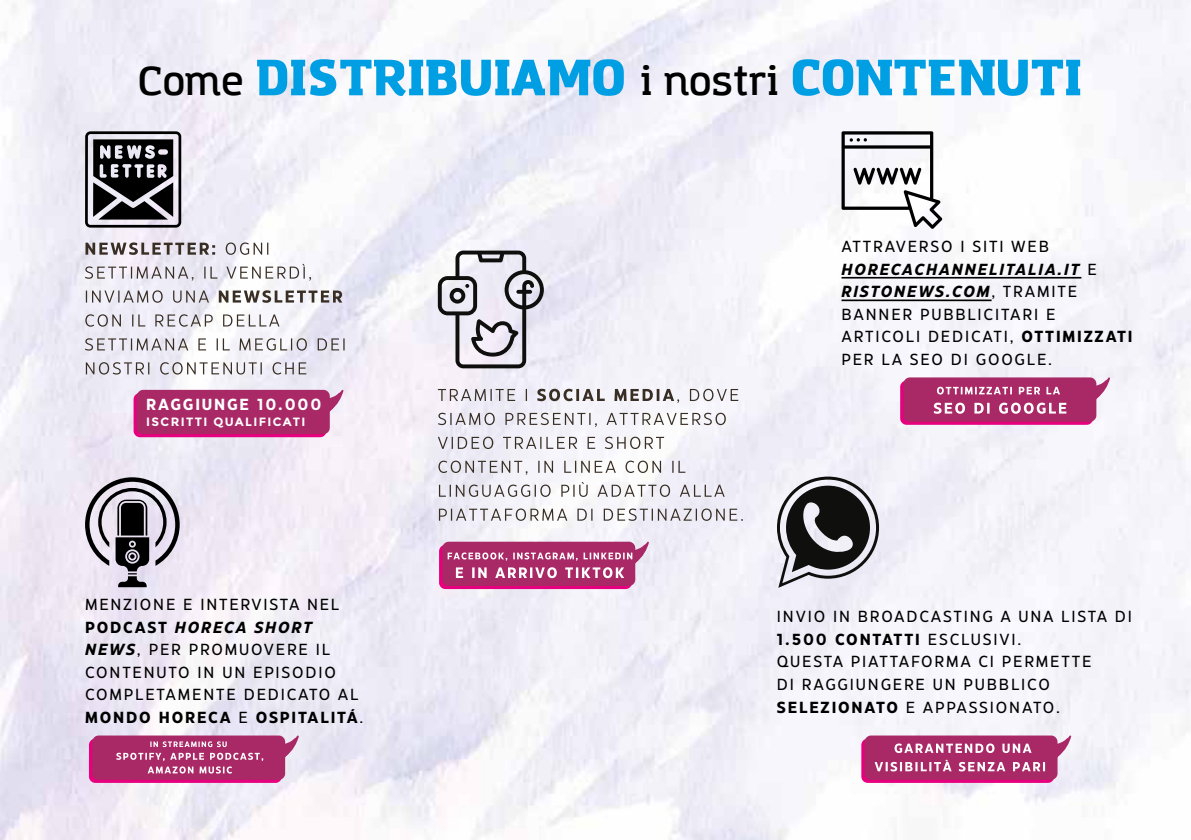
<style>
.page{position:relative;width:1191px;height:840px;background:#fff}
.page>*{position:absolute;margin:0;border:0;box-sizing:border-box;transform-origin:0 0}
.t1{font:900 50px "Amazing Grotesk";color:#009fe3}
.t2{font:500 16px/22.6px "Eastman Grotesque Trial";letter-spacing:.115em;color:#000}
.t3{font:700 16px "Eastman Grotesque Trial";letter-spacing:.115em;color:#fff}
.t4{font:700 12px "Montserrat";letter-spacing:.115em;color:#fff}
.s1{font-weight:600;font-size:40px;color:#000}
.s2{font-family:"Montserrat"}
.s3{font-weight:700}
.s4{font-weight:700;font-style:italic}
.s5{font-family:"Montserrat";font-weight:700}
</style>
<div class="page">
<img style="left:0;top:0;width:1191px;height:839px">
<svg style="left:438px;top:388px;width:305px;height:132px;fill:#f1eff7"></svg>
<svg style="left:439px;top:541px;width:210px;height:47px;background:#bb4e84"></svg>
<svg style="left:438px;top:250px;width:106px;height:118px;background:#b9b7be"></svg>
<svg style="left:85px;top:477px;width:95px;height:110px;background:#9b96a0"></svg>
<svg style="left:89px;top:734px;width:210px;height:48px;background:#b94880"></svg>
<svg style="left:777px;top:476px;width:102px;height:111px"></svg>
<svg style="left:861px;top:734px;width:210px;height:48px;background:#bd5186"></svg>
<svg style="left:841px;top:132px;width:101px;height:97px"></svg>
<svg style="left:900px;top:377px;width:210px;height:47px;background:#b9477f"></svg>
<hr style="left:841px;top:277px;width:240px;height:1px;background:#000">
<hr style="left:841px;top:299px;width:150px;height:2px;background:#000">
<svg style="left:85px;top:132px;width:96px;height:95px;background:#5d5c60"></svg>
<svg style="left:85px;top:242px;width:259px;height:132px"></svg>
<svg style="left:134px;top:389px;width:210px;height:48px;background:#b23472"></svg>
<h1 class="t1" style="left:138px;top:46px;width:945px"><span class="s1">Come</span> DISTRIBUIAMO <span class="s1">i nostri</span> CONTENUTI</h1>
<p class="t3" style="left:146px;top:391px;width:177px">RAGGIUNGE <span class="s2">10.000</span></p>
<p class="t4" style="left:146px;top:414px;width:160px">ISCRITTI QUALIFICATI</p>
<p class="t2" style="left:85px;top:591px;width:280px">MENZIONE E INTERVISTA NEL<br><span class="s3">PODCAST</span> <span class="s4">HORECA SHORT<br>NEWS</span>, PER PROMUOVERE IL<br>CONTENUTO IN UN EPISODIO<br>COMPLETAMENTE DEDICATO AL<br><span class="s3">MONDO HORECA</span> E <span class="s3">OSPITALITÁ</span>.</p>
<p class="t2" style="left:841px;top:233px;width:293px">ATTRAVERSO I SITI WEB<br><span class="s4">HORECACHANNELITALIA.IT</span> E<br><span class="s4">RISTONEWS.COM</span>, TRAMITE<br>BANNER PUBBLICITARI E<br>ARTICOLI DEDICATI, <span class="s3">OTTIMIZZATI<br></span>PER LA SEO DI GOOGLE.</p>
<p class="t2" style="left:777px;top:603px;width:356px">INVIO IN BROADCASTING A UNA LISTA DI<br><span class="s5">1.500</span> <span class="s3">CONTATTI</span> ESCLUSIVI.<br>QUESTA PIATTAFORMA CI PERMETTE<br>DI RAGGIUNGERE UN PUBBLICO<br><span class="s3">SELEZIONATO</span> E APPASSIONATO.</p>
</div>
